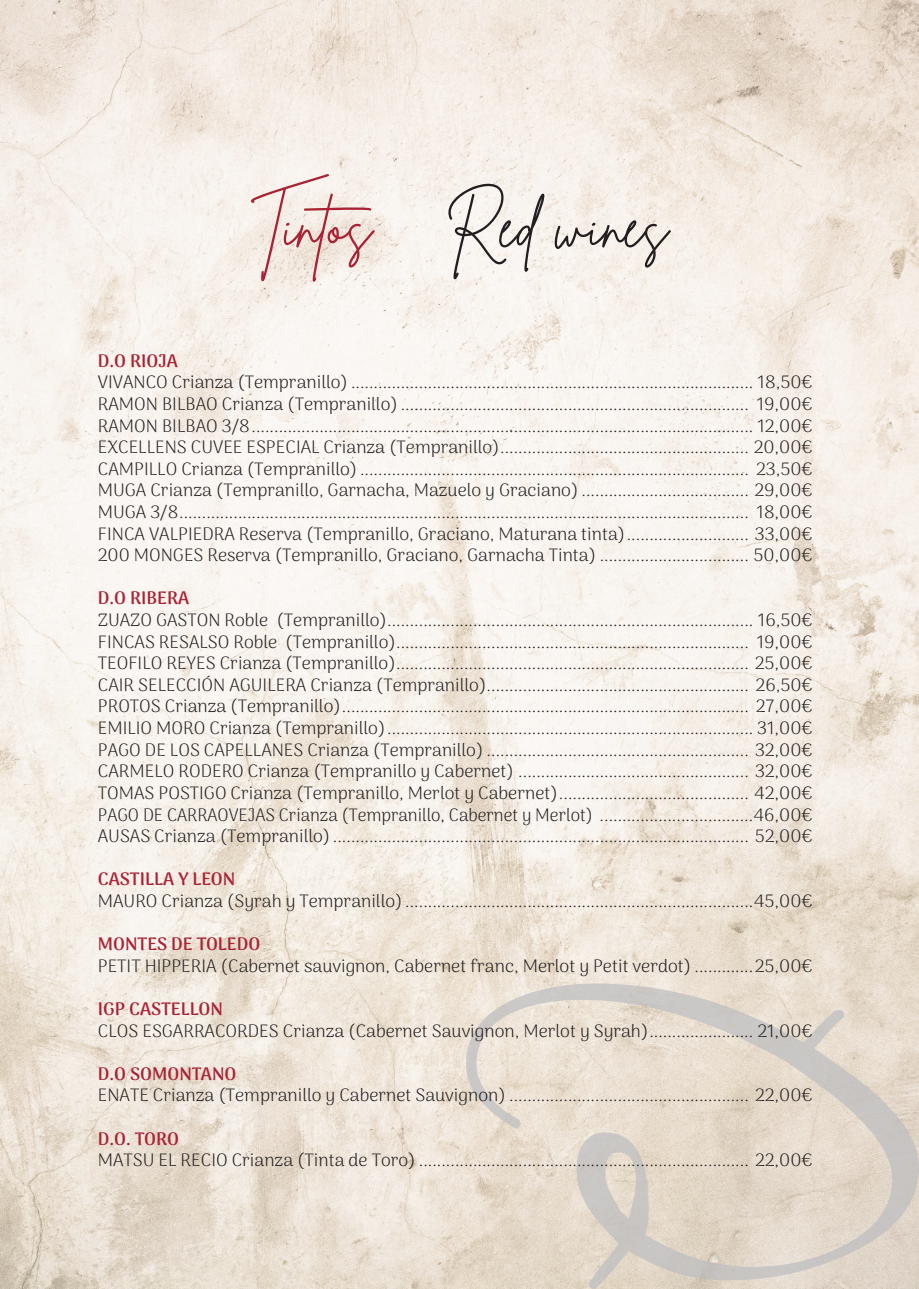
<style>
.page{position:relative;width:919px;height:1289px;background:#fff}
.page>*{position:absolute;margin:0;border:0;box-sizing:border-box;transform-origin:0 0}
.t1{font:60px "Brittany Signature";color:#231f20}
.t2{font:300 18px/21.6px "Arima Koshi";color:#231f20;text-align:justify}
.t3{font:600 18px "Arima Koshi";color:#aa2335}
.s1{color:#aa2335}
</style>
<div class="page">
<img style="left:0;top:0;width:918px;height:1288px">
<svg style="left:466px;top:983px;width:452px;height:305px;background:#e1d7ca"></svg>
<h1 class="t1" style="left:251px;top:188px;width:418px"><span class="s1">Tintos</span> Red wines</h1>
<p class="t3" style="left:98px;top:350px;width:81px">D.O RIOJA</p>
<p class="t2" style="left:98px;top:371px;width:716px">VIVANCO Crianza (Tempranillo) ......................................................................................... 18,50€ RAMON BILBAO Crianza (Tempranillo) ............................................................................. 19,00€ RAMON BILBAO 3/8............................................................................................................... 12,00€ EXCELLENS CUVEE ESPECIAL Crianza (Tempranillo)....................................................... 20,00€ CAMPILLO Crianza (Tempranillo) ...................................................................................... 23,50€ MUGA Crianza (Tempranillo, Garnacha, Mazuelo y Graciano) ..................................... 29,00€ MUGA 3/8.............................................................................................................................. 18,00€ FINCA VALPIEDRA Reserva (Tempranillo, Graciano, Maturana tinta)........................... 33,00€ 200 MONGES Reserva (Tempranillo, Graciano, Garnacha Tinta) ................................. 50,00€</p>
<p class="t3" style="left:98px;top:587px;width:93px">D.O RIBERA</p>
<p class="t2" style="left:98px;top:609px;width:716px">ZUAZO GASTON Roble (Tempranillo)................................................................................. 16,50€ FINCAS RESALSO Roble (Tempranillo).............................................................................. 19,00€ TEOFILO REYES Crianza (Tempranillo).............................................................................. 25,00€ CAIR SELECCIÓN AGUILERA Crianza (Tempranillo).......................................................... 26,50€ PROTOS Crianza (Tempranillo).......................................................................................... 27,00€ EMILIO MORO Crianza (Tempranillo)................................................................................. 31,00€ PAGO DE LOS CAPELLANES Crianza (Tempranillo) .......................................................... 32,00€ CARMELO RODERO Crianza (Tempranillo y Cabernet) ................................................... 32,00€ TOMAS POSTIGO Crianza (Tempranillo, Merlot y Cabernet).......................................... 42,00€ PAGO DE CARRAOVEJAS Crianza (Tempranillo, Cabernet y Merlot) ..................................46,00€ AUSAS Crianza (Tempranillo) ............................................................................................ 52,00€</p>
<p class="t3" style="left:98px;top:868px;width:139px">CASTILLA Y LEON</p>
<p class="t2" style="left:98px;top:890px;width:716px">MAURO Crianza (Syrah y Tempranillo) .............................................................................45,00€</p>
<p class="t3" style="left:98px;top:933px;width:164px">MONTES DE TOLEDO</p>
<p class="t2" style="left:98px;top:954px;width:716px">PETIT HIPPERIA (Cabernet sauvignon, Cabernet franc, Merlot y Petit verdot) .............25,00€</p>
<p class="t3" style="left:98px;top:998px;width:126px">IGP CASTELLON</p>
<p class="t2" style="left:98px;top:1019px;width:716px">CLOS ESGARRACORDES Crianza (Cabernet Sauvignon, Merlot y Syrah)....................... 21,00€</p>
<p class="t3" style="left:98px;top:1063px;width:140px">D.O SOMONTANO</p>
<p class="t2" style="left:98px;top:1084px;width:716px">ENATE Crianza (Tempranillo y Cabernet Sauvignon) ..................................................... 22,00€</p>
<p class="t3" style="left:98px;top:1127px;width:83px">D.O. TORO</p>
<p class="t2" style="left:98px;top:1149px;width:716px">MATSU EL RECIO Crianza (Tinta de Toro) ......................................................................... 22,00€</p>
</div>
